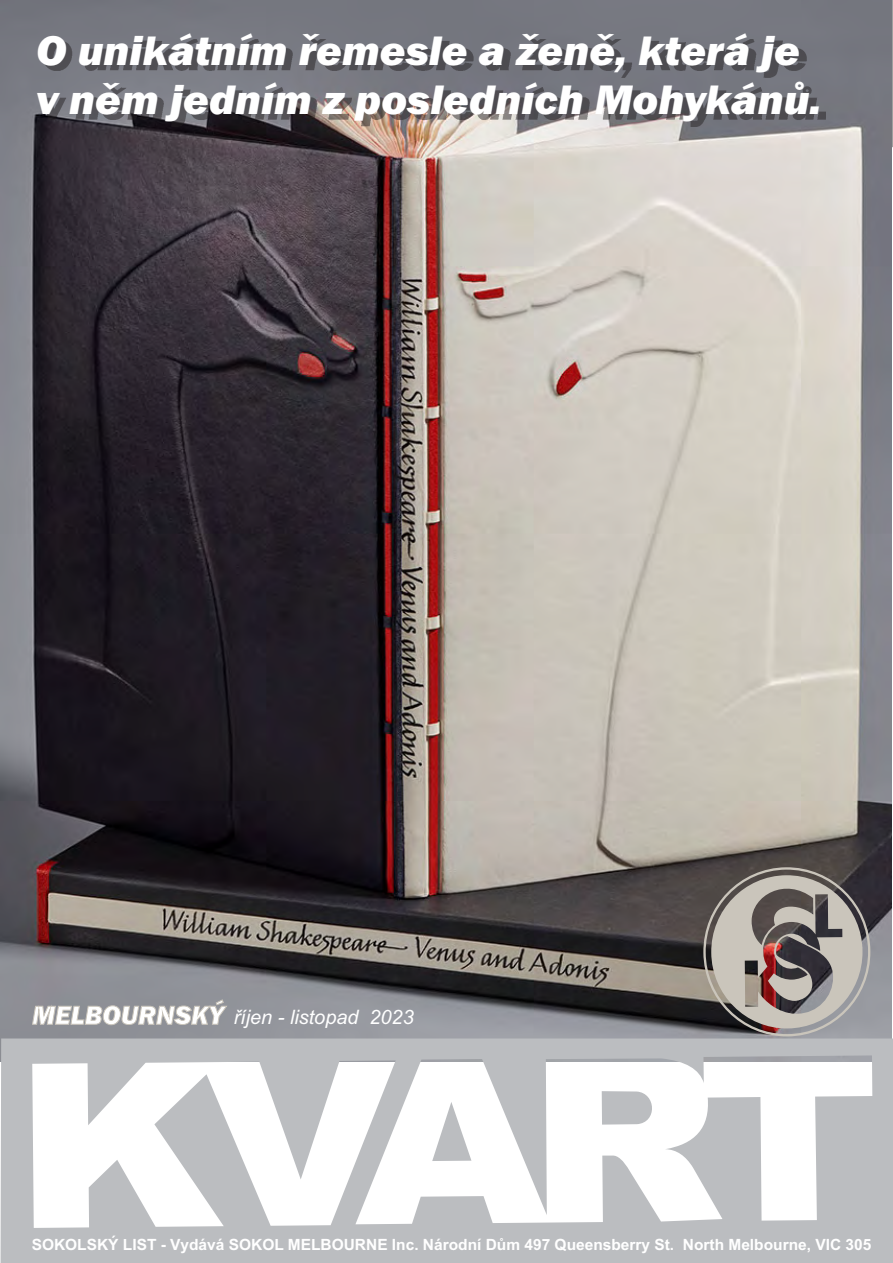
<style>
.page{position:relative;width:893px;height:1263px;background:#fff}
.page>*{position:absolute;margin:0;border:0;box-sizing:border-box;transform-origin:0 0}
.t1{font:italic 800 42.75px/48.4px "Franklin Gothic";color:#fff;scale:1.04 1}
.t2{font:italic 19.8px "Arial";color:#fff}
.t3{font:700 15.45px "Arial";color:#fff}
.s1{font-family:"Franklin Gothic";font-weight:800;font-size:27px}
</style>
<div class="page">
<img style="left:1px;top:0;width:891px;height:1038px">
<svg style="left:1px;top:1038px;width:892px;height:225px;fill:#bbbdc0"></svg>
<svg style="left:703px;top:867px;width:168px;height:170px;background:#8a827e"></svg>
<div style="left:43px;top:39px;width:782px;height:88px;background:#231f20;opacity:.49"></div>
<p class="t1" style="left:36px;top:30px;width:757px">O unikátním řemesle a ženě, která je v něm jedním z posledních Mohykánů.</p>
<p class="t2" style="left:32px;top:1010px;width:383px"><span class="s1">MELBOURNSKÝ</span> říjen - listopad 2023</p>
<p class="t3" style="left:32px;top:1239px;width:841px">SOKOLSKÝ LIST - Vydává SOKOL MELBOURNE Inc. Národní Dům 497 Queensberry St. North Melbourne, VIC 305</p>
</div>
